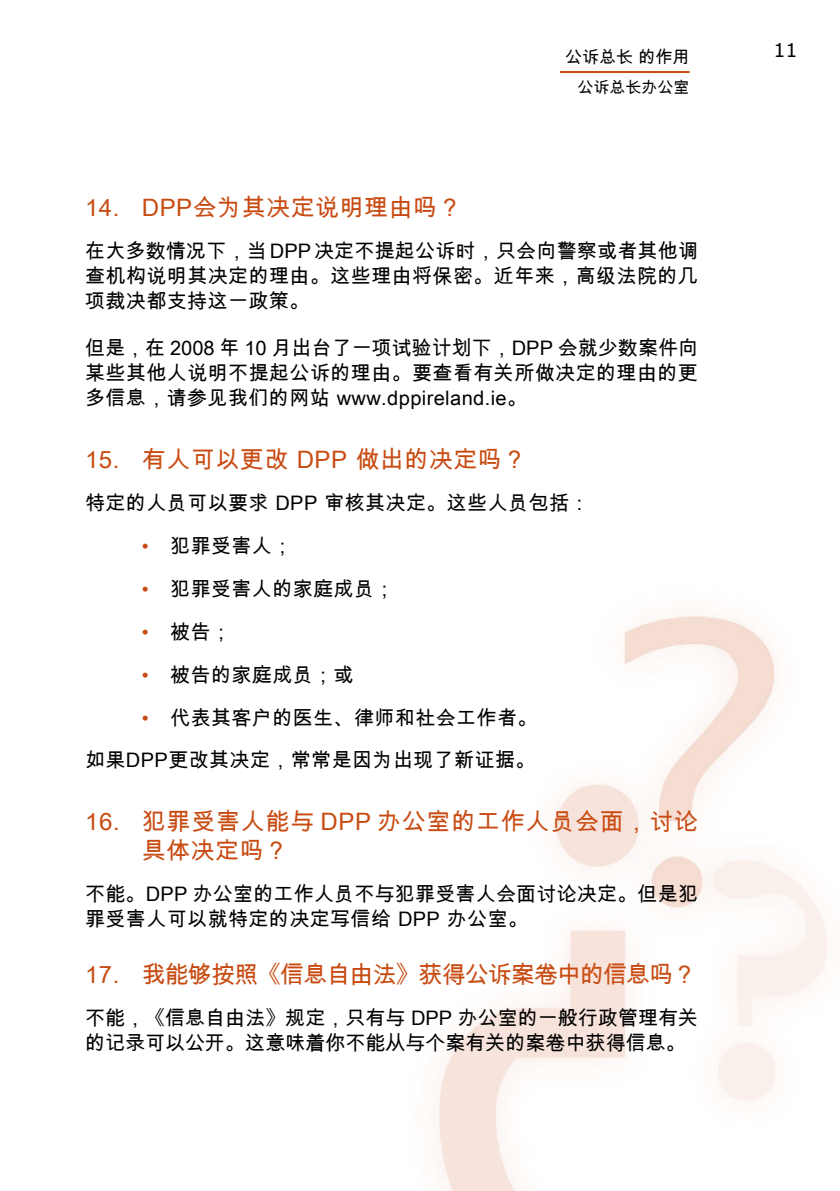
<style>
.page{position:relative;width:840px;height:1191px;background:#fff}
.page>*{position:absolute;margin:0;border:0;box-sizing:border-box;transform-origin:0 0}
.t1{font:24px/28.8px "Arial Unicode MS";letter-spacing:.02em;color:#c84b12}
.t2{font:24px "Arial Unicode MS";letter-spacing:-.04em;color:#c84b12}
.t3{font:20px/25px "Arial Unicode MS";letter-spacing:.02em;color:#000;text-align:justify}
.t4{font:20px/25px "Arial Unicode MS";color:#000}
.t5{font:20px/43px "Arial Unicode MS";color:#c84b12;text-align:justify}
.t6{font:19px "Verdana";color:#000}
.t7{font:17px "Arial Unicode MS";color:#000}
.t8{font:16px "Arial Unicode MS";color:#000}
</style>
<div class="page">
<img style="left:433px;top:613px;width:395px;height:578px">
<hr style="left:559px;top:71px;width:130px;height:2px;background:#c84b12">
<p class="t7" style="left:565px;top:44px;width:126px">公诉总长 的作用</p>
<p class="t6" style="left:773px;top:38px;width:25px">11</p>
<p class="t8" style="left:577px;top:76px;width:113px">公诉总长办公室</p>
<p class="t1" style="left:85px;top:192px;width:378px">14. DPP会为其决定说明理由吗？</p>
<p class="t3" style="left:85px;top:238px;width:614px">在大多数情况下，当 DPP 决定不提起公诉时，只会向警察或者其他调查机构说明其决定的理由。这些理由将保密。近年来，高级法院的几项裁决都支持这一政策。</p>
<p class="t3" style="left:85px;top:335px;width:614px">但是，在 2008 年 10 月出台了一项试验计划下，DPP 会就少数案件向某些其他人说明不提起公诉的理由。要查看有关所做决定的理由的更多信息，请参见我们的网站 www.dppireland.ie。</p>
<p class="t1" style="left:85px;top:445px;width:442px">15. 有人可以更改 DPP 做出的决定吗？</p>
<p class="t3" style="left:85px;top:490px;width:505px">特定的人员可以要求 DPP 审核其决定。这些人员包括：</p>
<p class="t3" style="left:170px;top:533px;width:123px">犯罪受害人；</p>
<p class="t3" style="left:170px;top:576px;width:225px">犯罪受害人的家庭成员；</p>
<p class="t3" style="left:170px;top:619px;width:62px">被告；</p>
<p class="t3" style="left:170px;top:662px;width:185px">被告的家庭成员；或</p>
<p class="t3" style="left:170px;top:705px;width:368px">代表其客户的医生、律师和社会工作者。</p>
<p class="t3" style="left:85px;top:747px;width:451px">如果DPP更改其决定，常常是因为出现了新证据。</p>
<p class="t1" style="left:142px;top:807px;width:557px;text-indent:-57px">16. 犯罪受害人能与 DPP 办公室的工作人员会面，讨论具体决定吗？</p>
<p class="t3" style="left:85px;top:881px;width:614px">不能。DPP 办公室的工作人员不与犯罪受害人会面讨论决定。但是犯罪受害人可以就特定的决定写信给 DPP 办公室。</p>
<p class="t2" style="left:85px;top:957px;width:612px">17. 我能够按照《信息自由法》获得公诉案卷中的信息吗？</p>
<p class="t4" style="left:85px;top:1005px;width:614px">不能，《信息自由法》规定，只有与 DPP 办公室的一般行政管理有关的记录可以公开。这意味着你不能从与个案有关的案卷中获得信息。</p>
<p class="t5" style="left:142px;top:524px;width:8px">• • • • •</p>
</div>
